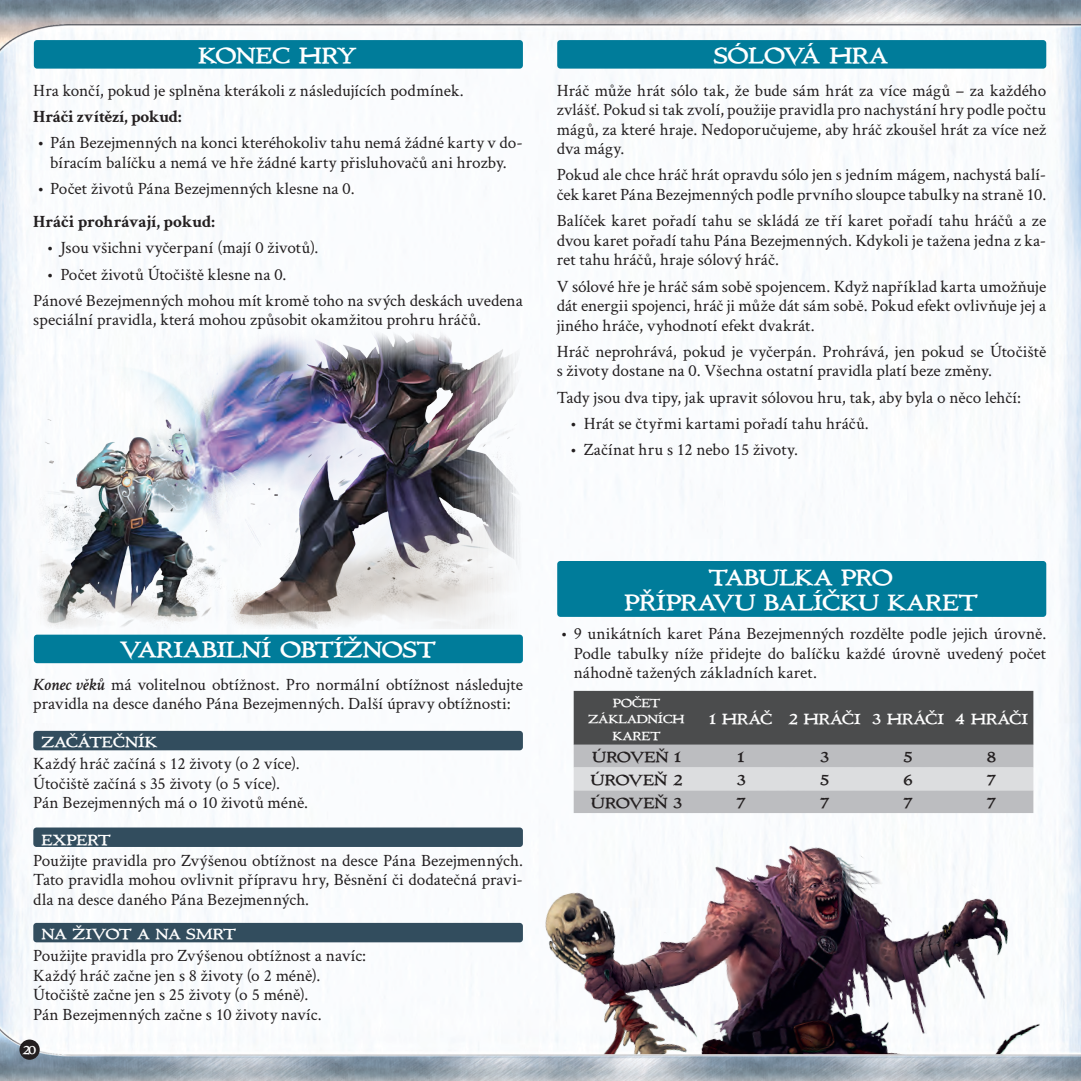
<style>
.page{position:relative;width:1081px;height:1081px;background:#fff}
.page>*{position:absolute;margin:0;border:0;box-sizing:border-box;transform-origin:0 0}
.t1{font:22.5px/25.5px "Immortal CE Bold Modified";letter-spacing:.005em;color:#fff;text-align:center}
.t2{font:17.25px/19.5px "Crimson Text";color:#231f20}
.t3{font:700 17.25px "Crimson Text";letter-spacing:-.015em;color:#231f20}
.t4{font:15px "Immortal CE Bold Modified";letter-spacing:.015em;color:#fff}
.t5{font:15px "Immortal CE Bold Modified";letter-spacing:.01em;color:#231f20}
.t6{font:15px "Immortal CE Bold Modified";letter-spacing:-.01em;color:#fff}
.t7{font:12px/16.5px "Immortal CE Bold Modified";letter-spacing:.005em;color:#fff;text-align:center}
.s1{font-weight:600;font-style:italic}
</style>
<div class="page">
<img style="left:0;top:0;width:1080px;height:1081px">
<img style="left:33px;top:317px;width:490px;height:311px">
<svg style="left:573px;top:691px;width:460px;height:122px;background:#909193"></svg>
<img style="left:436px;top:837px;width:642px;height:217px">
<div style="left:34px;top:40px;width:489px;height:29px;background:#007c9a;border-radius:3px"></div>
<div style="left:34px;top:634px;width:489px;height:29px;background:#007c9a;border-radius:3px"></div>
<div style="left:557px;top:40px;width:489px;height:29px;background:#007c9a;border-radius:3px"></div>
<div style="left:557px;top:561px;width:489px;height:56px;background:#007c9a;border-radius:3px"></div>
<div style="left:33px;top:731px;width:490px;height:19px;background:#324d5e;border-radius:3px"></div>
<div style="left:33px;top:827px;width:490px;height:20px;background:#324d5e;border-radius:3px"></div>
<div style="left:33px;top:922px;width:490px;height:20px;background:#324d5e;border-radius:3px"></div>
<div style="left:19px;top:1039px;width:21px;height:20px;background:#231f20;border-radius:50%"></div>
<h1 class="t1" style="left:199px;top:43px;width:159px">KONEC HRY</h1>
<p class="t2" style="left:33px;top:80px;width:432px">Hra končí, pokud je splněna kterákoli z následujících podmínek.</p>
<p class="t3" style="left:33px;top:106px;width:150px">Hráči zvítězí, pokud:</p>
<p class="t2" style="left:38px;top:132px;width:487px;text-align:center">• Pán Bezejmenných na konci kteréhokoliv tahu nemá žádné karty v do&shy;bíracím balíčku a nemá ve hře žádné karty přisluhovačů ani hrozby.</p>
<p class="t2" style="left:38px;top:178px;width:319px">• Počet životů Pána Bezejmenných klesne na 0.</p>
<p class="t3" style="left:33px;top:211px;width:183px">Hráči prohrávají, pokud:</p>
<p class="t2" style="left:47px;top:237px;width:273px">• Jsou všichni vyčerpaní (mají 0 životů).</p>
<p class="t2" style="left:33px;top:260px;width:491px;line-height:26.2px;text-indent:14px">• Počet životů Útočiště klesne na 0.<br>Pánové Bezejmenných mohou mít kromě toho na svých deskách uvedena</p>
<p class="t2" style="left:33px;top:309px;width:449px">speciální pravidla, která mohou způsobit okamžitou prohru hráčů.</p>
<h1 class="t1" style="left:714px;top:43px;width:175px">SÓLOVÁ HRA</h1>
<p class="t2" style="left:556px;top:80px;width:491px;text-align:justify">Hráč může hrát sólo tak, že bude sám hrát za více mágů – za každého zvlášť. Pokud si tak zvolí, použije pravidla pro nachystání hry podle počtu mágů, za které hraje. Nedoporučujeme, aby hráč zkoušel hrát za více než dva mágy.</p>
<p class="t2" style="left:556px;top:164px;width:491px">Pokud ale chce hráč hrát opravdu sólo jen s jedním mágem, nachystá balí&shy;ček karet Pána Bezejmenných podle prvního sloupce tabulky na straně 10.</p>
<p class="t2" style="left:556px;top:210px;width:491px;text-align:justify">Balíček karet pořadí tahu se skládá ze tří karet pořadí tahu hráčů a ze dvou karet pořadí tahu Pána Bezejmenných. Kdykoli je tažena jedna z ka&shy;ret tahu hráčů, hraje sólový hráč.</p>
<p class="t2" style="left:556px;top:275px;width:491px;text-align:justify">V sólové hře je hráč sám sobě spojencem. Když například karta umožňuje dát energii spojenci, hráč ji může dát sám sobě. Pokud efekt ovlivňuje jej a jiného hráče, vyhodnotí efekt dvakrát.</p>
<p class="t2" style="left:556px;top:341px;width:491px">Hráč neprohrává, pokud je vyčerpán. Prohrává, jen pokud se Útočiště s životy dostane na 0. Všechna ostatní pravidla platí beze změny.</p>
<p class="t2" style="left:556px;top:386px;width:466px">Tady jsou dva tipy, jak upravit sólovou hru, tak, aby byla o něco lehčí:</p>
<p class="t2" style="left:570px;top:413px;width:300px">• Hrát se čtyřmi kartami pořadí tahu hráčů.</p>
<p class="t2" style="left:570px;top:439px;width:229px">• Začínat hru s 12 nebo 15 životy.</p>
<h1 class="t1" style="left:120px;top:638px;width:316px">VARIABILNÍ OBTÍŽNOST</h1>
<p class="t2" style="left:33px;top:673px;width:491px"><span class="s1">Konec věků</span> má volitelnou obtížnost. Pro normální obtížnost následujte pravidla na desce daného Pána Bezejmenných. Další úpravy obtížnosti:</p>
<p class="t4" style="left:42px;top:732px;width:117px">ZAČÁTEČNÍK</p>
<p class="t2" style="left:33px;top:753px;width:276px">Každý hráč začíná s 12 životy (o 2 více).<br>Útočiště začíná s 35 životy (o 5 více).<br>Pán Bezejmenných má o 10 životů méně.</p>
<p class="t4" style="left:42px;top:830px;width:70px">EXPERT</p>
<p class="t2" style="left:33px;top:849px;width:491px;text-align:justify">Použijte pravidla pro Zvýšenou obtížnost na desce Pána Bezejmenných.<br>Tato pravidla mohou ovlivnit přípravu hry, Běsnění či dodatečná pravi&shy;dla na desce daného Pána Bezejmenných.</p>
<p class="t6" style="left:42px;top:924px;width:195px">NA ŽIVOT A NA SMRT</p>
<p class="t2" style="left:33px;top:945px;width:334px">Použijte pravidla pro Zvýšenou obtížnost a navíc:<br>Každý hráč začne jen s 8 životy (o 2 méně).<br>Útočiště začne jen s 25 životy (o 5 méně).<br>Pán Bezejmenných začne s 10 životy navíc.</p>
<p class="t7" style="left:23px;top:1041px;width:15px">20</p>
<h1 class="t1" style="left:625px;top:565px;width:354px">TABULKA PRO<br>PŘÍPRAVU BALÍČKU KARET</h1>
<p class="t2" style="left:573px;top:623px;width:474px;text-align:justify;text-indent:-13px">• 9 unikátních karet Pána Bezejmenných rozdělte podle jejich úrovně.<br>Podle tabulky níže přidejte do balíčku každé úrovně uvedený počet náhodně tažených základních karet.</p>
<p class="t7" style="left:588px;top:694px;width:97px">POČET<br>ZÁKLADNÍCH<br>KARET</p>
<p class="t4" style="left:710px;top:709px;width:319px">1 HRÁČ 2 HRÁČI 3 HRÁČI 4 HRÁČI</p>
<p class="t5" style="left:592px;top:748px;width:90px">ÚROVEŇ 1</p>
<p class="t5" style="left:738px;top:748px;width:7px">1</p>
<p class="t5" style="left:820px;top:748px;width:10px">3</p>
<p class="t5" style="left:903px;top:748px;width:10px">5</p>
<p class="t5" style="left:987px;top:748px;width:10px">8</p>
<p class="t5" style="left:591px;top:770px;width:93px">ÚROVEŇ 2</p>
<p class="t5" style="left:737px;top:770px;width:10px">3</p>
<p class="t5" style="left:820px;top:770px;width:10px">5</p>
<p class="t5" style="left:903px;top:770px;width:10px">6</p>
<p class="t5" style="left:987px;top:770px;width:10px">7</p>
<p class="t5" style="left:591px;top:793px;width:92px">ÚROVEŇ 3</p>
<p class="t5" style="left:737px;top:793px;width:10px">7</p>
<p class="t5" style="left:820px;top:793px;width:10px">7</p>
<p class="t5" style="left:903px;top:793px;width:10px">7</p>
<p class="t5" style="left:987px;top:793px;width:10px">7</p>
</div>
